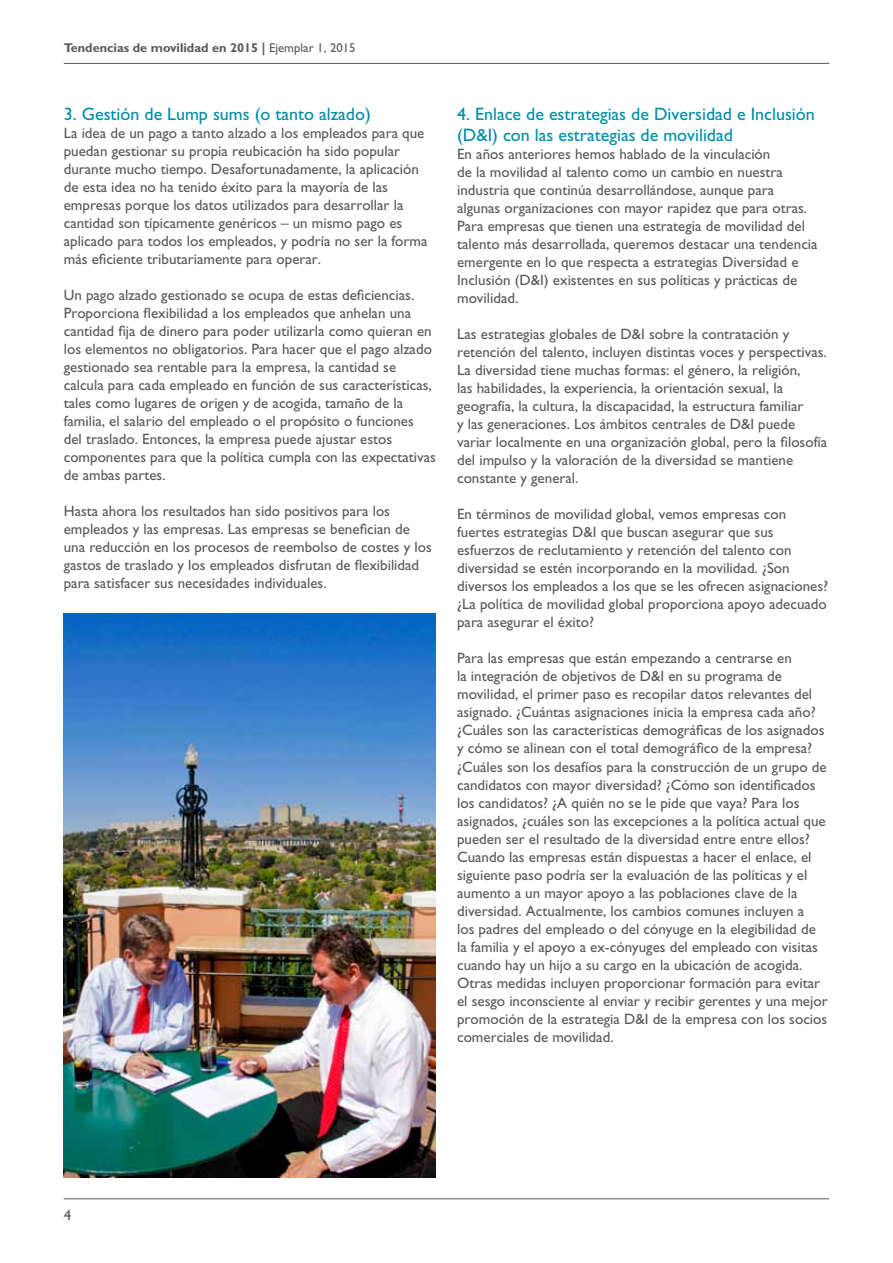
<style>
.page{position:relative;width:893px;height:1263px;background:#fff}
.page>*{position:absolute;margin:0;border:0;box-sizing:border-box;transform-origin:0 0}
.t1{font:18px/21.6px "Gill Sans";color:#008da8}
.t2{font:15px/18px "Gill Sans";color:#58595b}
.t3{font:700 12.75px "Gill Sans";color:#58595b}
.s1{font-weight:400}
</style>
<div class="page">
<hr style="left:64px;top:63px;width:765px;height:1px;background:#58595b">
<hr style="left:64px;top:1198px;width:765px;height:1px;background:#58595b">
<img style="left:64px;top:613px;width:372px;height:565px">
<p class="t3" style="left:64px;top:40px;width:293px">Tendencias de movilidad en 2015 | <span class="s1">Ejemplar 1, 2015</span></p>
<p class="t1" style="left:64px;top:103px;width:309px">3. Gestión de Lump sums (o tanto alzado)</p>
<p class="t2" style="left:64px;top:124px;width:365px">La idea de un pago a tanto alzado a los empleados para que puedan gestionar su propia reubicación ha sido popular durante mucho tiempo. Desafortunadamente, la aplicación de esta idea no ha tenido éxito para la mayoría de las empresas porque los datos utilizados para desarrollar la cantidad son típicamente genéricos – un mismo pago es aplicado para todos los empleados, y podría no ser la forma más eficiente tributariamente para operar.</p>
<p class="t2" style="left:64px;top:286px;width:374px">Un pago alzado gestionado se ocupa de estas deficiencias.<br>Proporciona flexibilidad a los empleados que anhelan una cantidad fija de dinero para poder utilizarla como quieran en los elementos no obligatorios. Para hacer que el pago alzado gestionado sea rentable para la empresa, la cantidad se calcula para cada empleado en función de sus características, tales como lugares de origen y de acogida, tamaño de la familia, el salario del empleado o el propósito o funciones<br>del traslado. Entonces, la empresa puede ajustar estos componentes para que la política cumpla con las expectativas de ambas partes.</p>
<p class="t2" style="left:64px;top:502px;width:370px">Hasta ahora los resultados han sido positivos para los empleados y las empresas. Las empresas se benefician de una reducción en los procesos de reembolso de costes y los gastos de traslado y los empleados disfrutan de flexibilidad para satisfacer sus necesidades individuales.</p>
<p class="t1" style="left:457px;top:103px;width:359px">4. Enlace de estrategias de Diversidad e Inclusión (D&amp;I) con las estrategias de movilidad</p>
<p class="t2" style="left:457px;top:145px;width:362px">En años anteriores hemos hablado de la vinculación<br>de la movilidad al talento como un cambio en nuestra industria que continúa desarrollándose, aunque para algunas organizaciones con mayor rapidez que para otras.<br>Para empresas que tienen una estrategia de movilidad del talento más desarrollada, queremos destacar una tendencia emergente en lo que respecta a estrategias Diversidad e Inclusión (D&amp;I) existentes en sus políticas y prácticas de movilidad.</p>
<p class="t2" style="left:457px;top:325px;width:371px">Las estrategias globales de D&amp;I sobre la contratación y retención del talento, incluyen distintas voces y perspectivas.<br>La diversidad tiene muchas formas: el género, la religión,<br>las habilidades, la experiencia, la orientación sexual, la geografía, la cultura, la discapacidad, la estructura familiar<br>y las generaciones. Los ámbitos centrales de D&amp;I puede variar localmente en una organización global, pero la filosofía del impulso y la valoración de la diversidad se mantiene constante y general.</p>
<p class="t2" style="left:457px;top:505px;width:373px">En términos de movilidad global, vemos empresas con fuertes estrategias D&amp;I que buscan asegurar que sus esfuerzos de reclutamiento y retención del talento con diversidad se estén incorporando en la movilidad. ¿Son diversos los empleados a los que se les ofrecen asignaciones? ¿La política de movilidad global proporciona apoyo adecuado para asegurar el éxito?</p>
<p class="t2" style="left:457px;top:649px;width:372px">Para las empresas que están empezando a centrarse en<br>la integración de objetivos de D&amp;I en su programa de movilidad, el primer paso es recopilar datos relevantes del asignado. ¿Cuántas asignaciones inicia la empresa cada año? ¿Cuáles son las características demográficas de los asignados y cómo se alinean con el total demográfico de la empresa? ¿Cuáles son los desafíos para la construcción de un grupo de candidatos con mayor diversidad? ¿Cómo son identificados los candidatos? ¿A quién no se le pide que vaya? Para los asignados, ¿cuáles son las excepciones a la política actual que pueden ser el resultado de la diversidad entre entre ellos?<br>Cuando las empresas están dispuestas a hacer el enlace, el siguiente paso podría ser la evaluación de las políticas y el aumento a un mayor apoyo a las poblaciones clave de la diversidad. Actualmente, los cambios comunes incluyen a<br>los padres del empleado o del cónyuge en la elegibilidad de la familia y el apoyo a ex-cónyuges del empleado con visitas cuando hay un hijo a su cargo en la ubicación de acogida.<br>Otras medidas incluyen proporcionar formación para evitar el sesgo inconsciente al enviar y recibir gerentes y una mejor promoción de la estrategia D&amp;I de la empresa con los socios comerciales de movilidad.</p>
<p class="t2" style="left:64px;top:1206px;width:9px">4</p>
</div>
